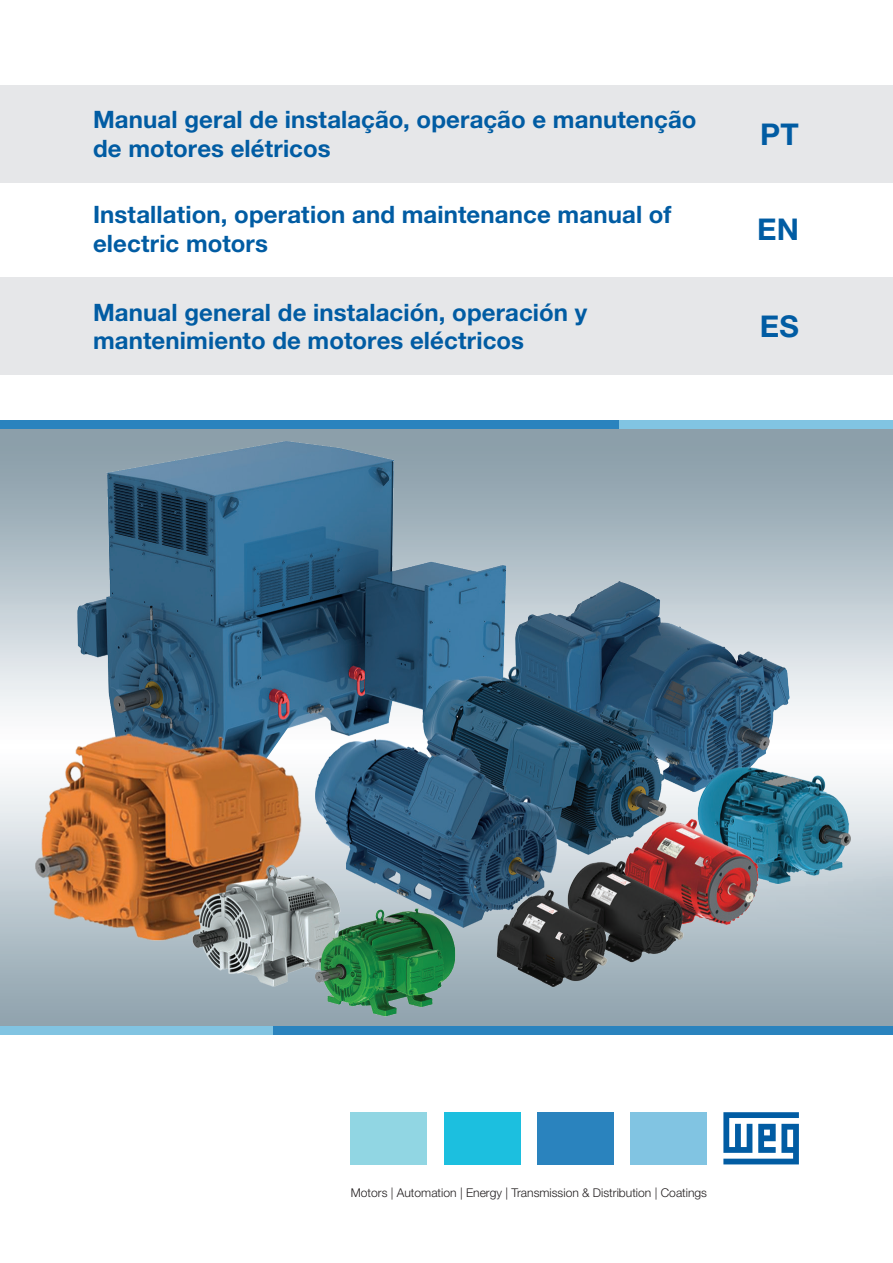
<style>
.page{position:relative;width:893px;height:1263px;background:#fff}
.page>*{position:absolute;margin:0;border:0;box-sizing:border-box;transform-origin:0 0}
._05___Headline_HN45{font:700 30px "Helvetica Neue LT Pro";color:#015ca3}
._01___Title_WHITE_HN{font:700 24px/28.8px "Helvetica Neue LT Pro";letter-spacing:.005em;color:#015ca3}
.t1{font:300 12.15px "Helvetica Neue LT Pro";color:#231f20}
</style>
<div class="page">
<img style="left:0;top:428px;width:893px;height:598px">
<img style="left:0;top:434px;width:860px;height:592px">
<div style="left:0;top:277px;width:893px;height:98px;background:#e6e7e9"></div>
<div style="left:0;top:85px;width:893px;height:98px;background:#e6e7e9"></div>
<svg style="left:723px;top:1112px;width:76px;height:52px"></svg>
<div style="left:351px;top:1112px;width:76px;height:52px;background:#91d6e3"></div>
<div style="left:444px;top:1112px;width:76px;height:52px;background:#1cbfdf"></div>
<div style="left:537px;top:1112px;width:77px;height:52px;background:#2a83be"></div>
<div style="left:631px;top:1112px;width:76px;height:52px;background:#81c4e2"></div>
<div style="left:0;top:420px;width:620px;height:8px;background:#2a83be"></div>
<div style="left:620px;top:420px;width:273px;height:8px;background:#81c4e2"></div>
<div style="left:272px;top:1026px;width:621px;height:9px;background:#2a83be"></div>
<div style="left:0;top:1026px;width:272px;height:9px;background:#81c4e2"></div>
<p class="_01___Title_WHITE_HN" style="left:93px;top:104px;width:605px">Manual geral de instalação, operação e manutenção de motores elétricos</p>
<p class="_01___Title_WHITE_HN" style="left:93px;top:199px;width:580px">Installation, operation and maintenance manual of electric motors</p>
<p class="_01___Title_WHITE_HN" style="left:93px;top:297px;width:496px">Manual general de instalación, operación y mantenimiento de motores eléctricos</p>
<p class="_05___Headline_HN45" style="left:760px;top:115px;width:40px">PT</p>
<p class="_05___Headline_HN45" style="left:757px;top:210px;width:43px">EN</p>
<p class="_05___Headline_HN45" style="left:760px;top:307px;width:40px">ES</p>
<p class="t1" style="left:351px;top:1185px;width:358px">Motors | Automation | Energy | Transmission &amp; Distribution | Coatings</p>
</div>
